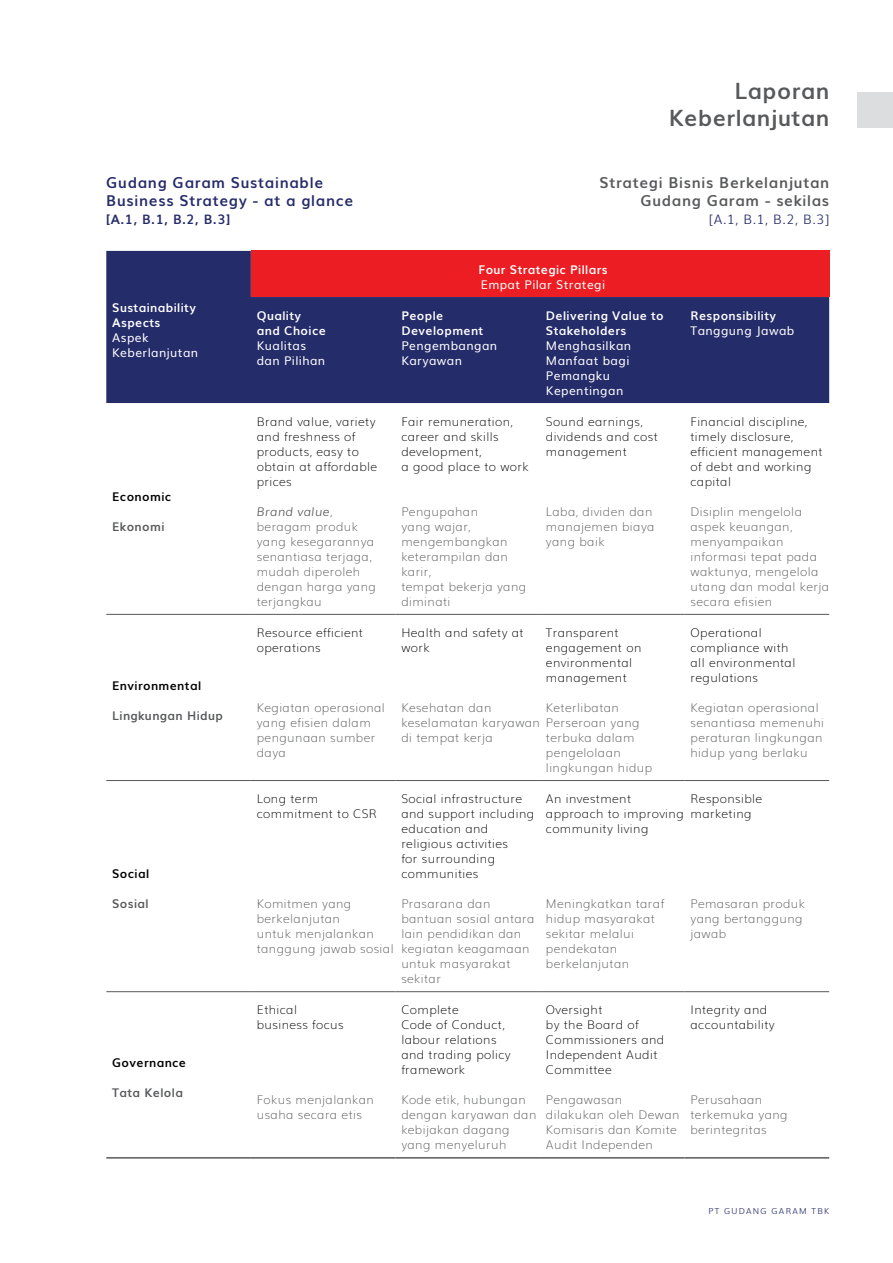
<style>
.page{position:relative;width:893px;height:1263px;background:#fff}
.page>*{position:absolute;margin:0;border:0;box-sizing:border-box;transform-origin:0 0}
.t1{font:700 22.5px/27px "Muli";letter-spacing:.025em;color:#58595b;text-align:right}
.t2{font:700 15px/18px "Muli";letter-spacing:.05em;color:#252c6a}
.t3{font:700 15px/18px "Muli";letter-spacing:.05em;color:#58595b;text-align:right}
.t4{font:700 13.05px "Muli";color:#252c6a}
.t5{font:300 13.05px "Muli";color:#252c6a}
.t6{font:200 12px/15px "Muli";letter-spacing:.035em;color:#58595b}
.t7{font:200 12px/15px "Muli";letter-spacing:.035em;color:#000}
.t8{font:12px/15px "Muli";letter-spacing:.035em;color:#fff}
.t9{font:700 12px/15px "Muli";letter-spacing:.035em;color:#fff}
.t10{font:700 12px "Muli";letter-spacing:.035em;color:#58595b}
.t11{font:700 12px "Muli";letter-spacing:.035em;color:#000}
.t12{font:300 8.25px "Muli";letter-spacing:.15em;color:#252c6a}
.s1{font-weight:300;font-style:italic}
</style>
<div class="page">
<div style="left:817px;top:92px;width:76px;height:35px;background:#dcddde"></div>
<div style="left:538px;top:64px;width:318px;height:83px;background:#fff"></div>
<div style="left:106px;top:251px;width:723px;height:152px;background:#252c6a"></div>
<div style="left:251px;top:251px;width:578px;height:46px;background:#ed1d24"></div>
<hr style="left:106px;top:614px;width:145px;height:1px;background:#58595b">
<hr style="left:251px;top:614px;width:144px;height:1px;background:#58595b">
<hr style="left:395px;top:614px;width:145px;height:1px;background:#58595b">
<hr style="left:540px;top:614px;width:145px;height:1px;background:#58595b">
<hr style="left:685px;top:614px;width:144px;height:1px;background:#58595b">
<hr style="left:106px;top:780px;width:145px;height:1px;background:#58595b">
<hr style="left:251px;top:780px;width:144px;height:1px;background:#58595b">
<hr style="left:395px;top:780px;width:145px;height:1px;background:#58595b">
<hr style="left:540px;top:780px;width:145px;height:1px;background:#58595b">
<hr style="left:685px;top:780px;width:144px;height:1px;background:#58595b">
<hr style="left:106px;top:991px;width:145px;height:1px;background:#58595b">
<hr style="left:251px;top:991px;width:144px;height:1px;background:#58595b">
<hr style="left:395px;top:991px;width:145px;height:1px;background:#58595b">
<hr style="left:540px;top:991px;width:145px;height:1px;background:#58595b">
<hr style="left:685px;top:991px;width:144px;height:1px;background:#58595b">
<hr style="left:106px;top:1157px;width:145px;height:1px;background:#58595b">
<hr style="left:251px;top:1157px;width:144px;height:1px;background:#58595b">
<hr style="left:395px;top:1157px;width:145px;height:1px;background:#58595b">
<hr style="left:540px;top:1157px;width:145px;height:1px;background:#58595b">
<hr style="left:685px;top:1157px;width:144px;height:1px;background:#58595b">
<h1 class="t1" style="left:669px;top:76px;width:162px">Laporan<br>Keberlanjutan</h1>
<p class="t2" style="left:106px;top:172px;width:248px">Gudang Garam Sustainable<br>Business Strategy - at a glance</p>
<p class="t4" style="left:106px;top:209px;width:125px">[A.1, B.1, B.2, B.3]</p>
<p class="t3" style="left:599px;top:172px;width:231px">Strategi Bisnis Berkelanjutan<br>Gudang Garam - sekilas</p>
<p class="t5" style="left:709px;top:209px;width:122px">[A.1, B.1, B.2, B.3]</p>
<p class="t9" style="left:112px;top:299px;width:85px">Sustainability<br>Aspects</p>
<p class="t8" style="left:112px;top:329px;width:87px">Aspek<br>Keberlanjutan</p>
<p class="t11" style="left:112px;top:487px;width:60px">Economic</p>
<p class="t10" style="left:112px;top:517px;width:54px">Ekonomi</p>
<p class="t11" style="left:112px;top:675px;width:90px">Environmental</p>
<p class="t10" style="left:112px;top:705px;width:112px">Lingkungan Hidup</p>
<p class="t11" style="left:112px;top:864px;width:38px">Social</p>
<p class="t10" style="left:112px;top:894px;width:38px">Sosial</p>
<p class="t11" style="left:112px;top:1053px;width:75px">Governance</p>
<p class="t10" style="left:112px;top:1083px;width:72px">Tata Kelola</p>
<p class="t9" style="left:257px;top:307px;width:70px">Quality and Choice</p>
<p class="t8" style="left:257px;top:337px;width:70px">Kualitas dan Pilihan</p>
<p class="t7" style="left:257px;top:413px;width:122px">Brand value, variety and freshness of products, easy to obtain at affordable prices</p>
<p class="t6" style="left:257px;top:503px;width:121px"><span class="s1">Brand value</span>, beragam produk yang kesegarannya senantiasa terjaga, mudah diperoleh dengan harga yang terjangkau</p>
<p class="t7" style="left:257px;top:624px;width:108px">Resource efficient operations</p>
<p class="t6" style="left:257px;top:699px;width:130px">Kegiatan operasional yang efisien dalam pengunaan sumber daya</p>
<p class="t7" style="left:257px;top:790px;width:122px">Long term commitment to CSR</p>
<p class="t6" style="left:257px;top:895px;width:138px">Komitmen yang berkelanjutan<br>untuk menjalankan tanggung jawab sosial</p>
<p class="t7" style="left:257px;top:1002px;width:88px">Ethical business focus</p>
<p class="t6" style="left:257px;top:1092px;width:119px">Fokus menjalankan usaha secara etis</p>
<p class="t9" style="left:478px;top:261px;width:130px">Four Strategic Pillars</p>
<p class="t8" style="left:481px;top:276px;width:126px">Empat Pilar Strategi</p>
<p class="t9" style="left:401px;top:307px;width:83px">People<br>Development</p>
<p class="t8" style="left:401px;top:337px;width:97px">Pengembangan<br>Karyawan</p>
<p class="t7" style="left:401px;top:413px;width:129px">Fair remuneration, career and skills development,<br>a good place to work</p>
<p class="t6" style="left:401px;top:503px;width:126px">Pengupahan<br>yang wajar, mengembangkan keterampilan dan karir,<br>tempat bekerja yang diminati</p>
<p class="t9" style="left:546px;top:307px;width:119px">Delivering Value to<br>Stakeholders</p>
<p class="t8" style="left:546px;top:337px;width:87px">Menghasilkan<br>Manfaat bagi<br>Pemangku<br>Kepentingan</p>
<p class="t7" style="left:546px;top:413px;width:113px">Sound earnings, dividends and cost management</p>
<p class="t6" style="left:546px;top:503px;width:110px">Laba, dividen dan manajemen biaya yang baik</p>
<p class="t7" style="left:401px;top:624px;width:124px">Health and safety at work</p>
<p class="t7" style="left:546px;top:624px;width:97px">Transparent engagement on environmental management</p>
<p class="t6" style="left:546px;top:699px;width:108px">Keterlibatan<br>Perseroan yang terbuka dalam pengelolaan lingkungan hidup</p>
<p class="t6" style="left:401px;top:699px;width:140px">Kesehatan dan keselamatan karyawan di tempat kerja</p>
<p class="t9" style="left:690px;top:307px;width:87px">Responsibility</p>
<p class="t8" style="left:690px;top:322px;width:105px">Tanggung Jawab</p>
<p class="t7" style="left:690px;top:413px;width:133px">Financial discipline, timely disclosure, efficient management of debt and working capital</p>
<p class="t6" style="left:690px;top:503px;width:140px">Disiplin mengelola aspek keuangan, menyampaikan informasi tepat pada waktunya, mengelola utang dan modal kerja secara efisien</p>
<p class="t7" style="left:690px;top:624px;width:106px">Operational compliance with all environmental regulations</p>
<p class="t6" style="left:690px;top:699px;width:135px">Kegiatan operasional senantiasa memenuhi peraturan lingkungan hidup yang berlaku</p>
<p class="t7" style="left:401px;top:790px;width:134px">Social infrastructure and support including education and religious activities<br>for surrounding communities</p>
<p class="t6" style="left:401px;top:895px;width:135px">Prasarana dan bantuan sosial antara lain pendidikan dan kegiatan keagamaan untuk masyarakat sekitar</p>
<p class="t7" style="left:401px;top:1002px;width:111px">Complete<br>Code of Conduct, labour relations and trading policy framework</p>
<p class="t6" style="left:401px;top:1092px;width:137px">Kode etik, hubungan dengan karyawan dan kebijakan dagang yang menyeluruh</p>
<p class="t7" style="left:546px;top:790px;width:139px">An investment approach to improving community living</p>
<p class="t7" style="left:690px;top:790px;width:73px">Responsible marketing</p>
<p class="t6" style="left:546px;top:895px;width:120px">Meningkatkan taraf hidup masyarakat sekitar melalui pendekatan berkelanjutan</p>
<p class="t6" style="left:690px;top:895px;width:116px">Pemasaran produk yang bertanggung jawab</p>
<p class="t7" style="left:546px;top:1002px;width:120px">Oversight<br>by the Board of<br>Commissioners and<br>Independent Audit<br>Committee</p>
<p class="t6" style="left:546px;top:1092px;width:135px">Pengawasan dilakukan oleh Dewan<br>Komisaris dan Komite<br>Audit Independen</p>
<p class="t7" style="left:690px;top:1002px;width:86px">Integrity and accountability</p>
<p class="t6" style="left:690px;top:1092px;width:99px">Perusahaan terkemuka yang berintegritas</p>
<p class="t12" style="left:709px;top:1204px;width:122px">PT GUDANG GARAM TBK</p>
</div>
